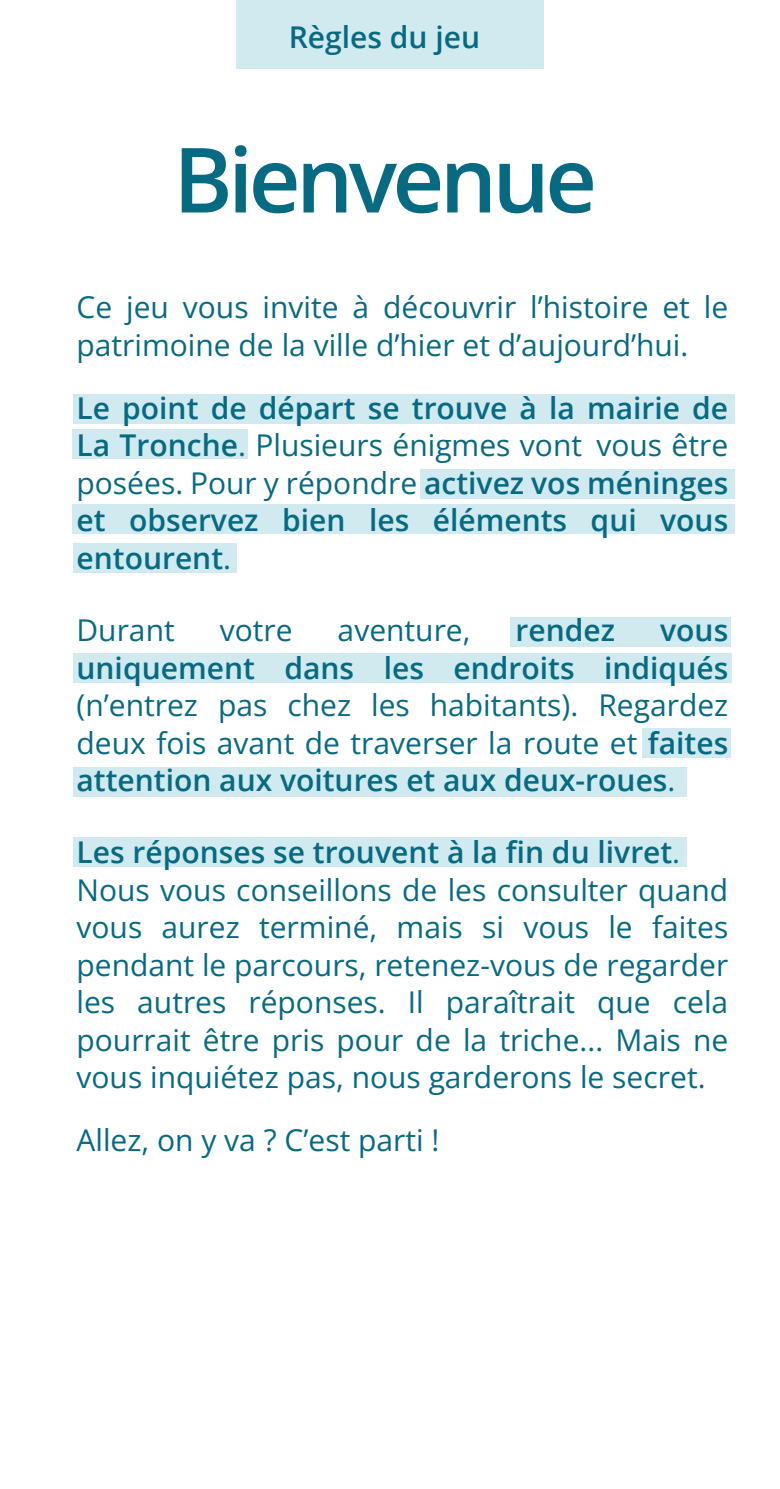
<style>
.page{position:relative;width:780px;height:1489px;background:#fff}
.page>*{position:absolute;margin:0;border:0;box-sizing:border-box;transform-origin:0 0}
.t1{font:600 90px "Open Sans";letter-spacing:-.05em;color:#056a82}
.t2{font:30px/37.5px "Open Sans";color:#056a82}
.t3{font:600 30px/37.5px "Open Sans";color:#056a82;text-align:justify}
.s1{font-weight:400}
.s2{font-weight:600}
</style>
<div class="page">
<div style="left:236px;top:0;width:308px;height:68px;background:#d1eaf0"></div>
<div style="left:73px;top:394px;width:662px;height:29px;background:#d1eaf0"></div>
<div style="left:420px;top:469px;width:315px;height:29px;background:#d1eaf0"></div>
<div style="left:510px;top:617px;width:221px;height:29px;background:#d1eaf0"></div>
<div style="left:73px;top:653px;width:658px;height:30px;background:#d1eaf0"></div>
<div style="left:73px;top:429px;width:175px;height:30px;background:#d1eaf0"></div>
<div style="left:73px;top:543px;width:163px;height:29px;background:#d1eaf0"></div>
<div style="left:73px;top:504px;width:662px;height:30px;background:#d1eaf0"></div>
<div style="left:642px;top:728px;width:89px;height:29px;background:#d1eaf0"></div>
<div style="left:73px;top:766px;width:613px;height:30px;background:#d1eaf0"></div>
<div style="left:73px;top:837px;width:613px;height:29px;background:#d1eaf0"></div>
<p class="t3" style="left:289px;top:17px;width:193px">Règles du jeu</p>
<h1 class="t1" style="left:173px;top:118px;width:425px">Bienvenue</h1>
<p class="t2" style="left:76px;top:288px;width:653px">Ce jeu vous invite à découvrir l’histoire et le patrimoine de la ville d’hier et d’aujourd’hui.</p>
<p class="t3" style="left:76px;top:388px;width:653px">Le point de départ se trouve à la mairie de La Tronche<span class="s1">. Plusieurs énigmes vont vous être posées. Pour y répondre</span> activez vos méninges et observez bien les éléments qui vous entourent<span class="s1">.</span></p>
<p class="t2" style="left:76px;top:610px;width:100px">Durant</p>
<p class="t2" style="left:220px;top:610px;width:74px">votre</p>
<p class="t2" style="left:337px;top:610px;width:134px">aventure,</p>
<p class="t3" style="left:515px;top:610px;width:101px">rendez</p>
<p class="t3" style="left:76px;top:610px;width:653px;text-align:right">vous<br>uniquement dans les endroits indiqués</p>
<p class="t2" style="left:76px;top:685px;width:653px;text-align:justify">(n’entrez pas chez les habitants). Regardez deux fois avant de traverser la route et <span class="s2">faites attention aux voitures et aux deux-roues</span>.</p>
<p class="t2" style="left:76px;top:832px;width:653px"><span class="s2">Les réponses se trouvent à la fin du livret</span>.<br>Nous vous conseillons de les consulter quand vous aurez terminé, mais si vous le faites pendant le parcours, retenez-vous de regarder les autres réponses. Il paraîtrait que cela pourrait être pris pour de la triche... Mais ne vous inquiétez pas, nous garderons le secret.</p>
<p class="t2" style="left:76px;top:1120px;width:364px">Allez, on y va ? C’est parti !</p>
</div>
